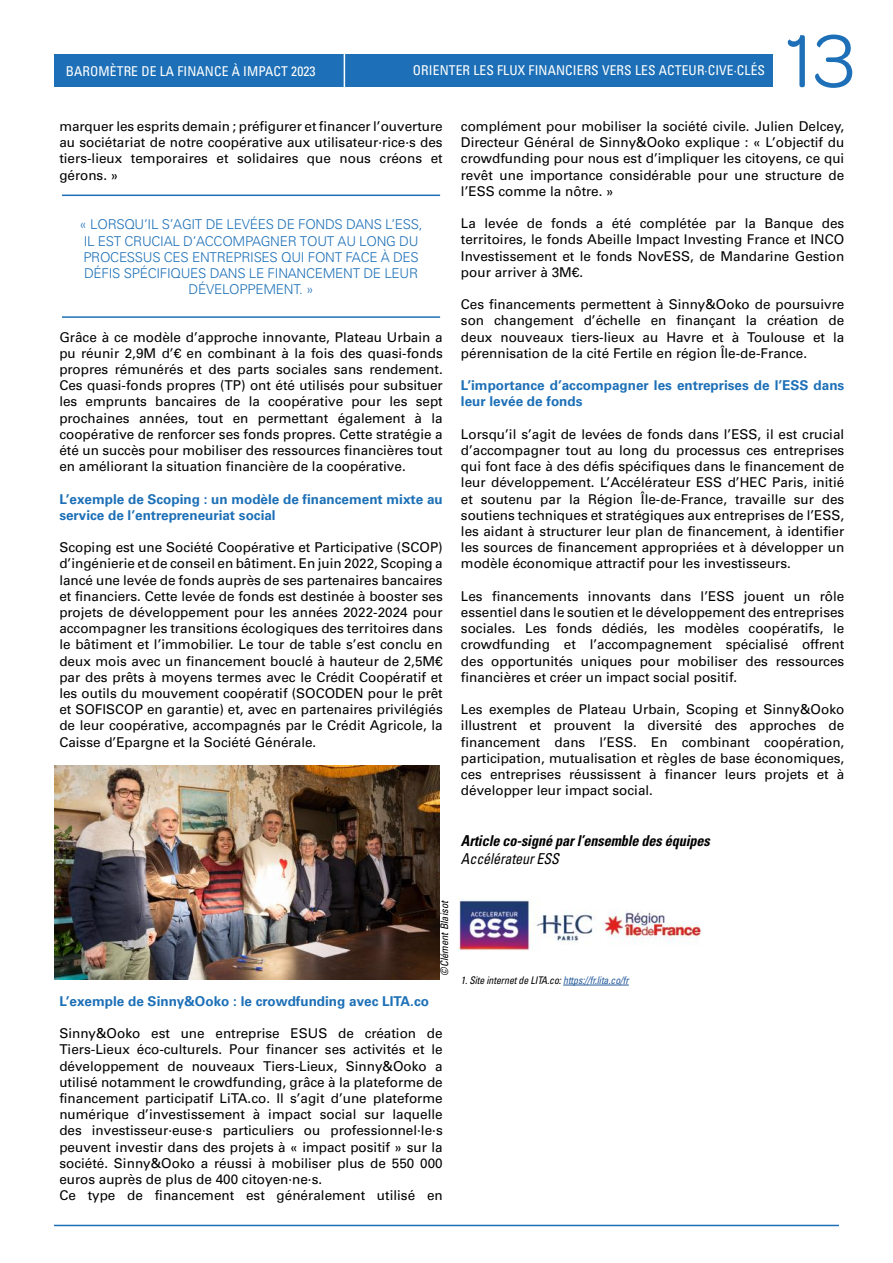
<style>
.page{position:relative;width:893px;height:1263px;background:#fff}
.page>*{position:absolute;margin:0;border:0;box-sizing:border-box;transform-origin:0 0}
.t1{font:79.5px "Omnes";color:#1d70b7}
.t2{font:15px "Univers LT 67 Bd Cn Obl";letter-spacing:-.01em;color:#000;scale:.95 1}
.t3{font:15px "Univers LT 57 Cn Obl";letter-spacing:-.01em;color:#000;scale:.94 1}
.t4{font:13.5px/16.2px "Univers LT 55 Rm";color:#000;text-align:justify}
.t5{font:13.5px/16.2px "Univers LT 65 Bd";color:#1d70b7}
.t6{font:13.5px/16.2px "Univers LT 45 Lt";letter-spacing:-.02em;color:#1d70b7;text-align:center}
.t7{font:13.5px "Univers LT 57 Cn";letter-spacing:.01em;color:#fff}
.t8{font:10.5px "Univers LT 57 Cn Obl";letter-spacing:-.01em;color:#000;scale:.94 1}
.t9{font:10.5px "Univers LT 57 Cn Obl";letter-spacing:-.01em;color:#000}
.s1{color:#265a9b}
</style>
<div class="page">
<div style="left:54px;top:54px;width:719px;height:32px;background:#1d70b7"></div>
<hr style="left:344px;top:51px;width:1px;height:38px;background:#fff">
<hr style="left:54px;top:1225px;width:785px;height:1px;background:#1d70b7">
<hr style="left:563px;top:985px;width:66px;height:1px;background:#265a9b">
<hr style="left:62px;top:195px;width:378px;height:1px;background:#1d70b7">
<hr style="left:62px;top:316px;width:378px;height:2px;background:#1d70b7">
<img style="left:54px;top:765px;width:386px;height:215px">
<img style="left:458px;top:898px;width:243px;height:53px">
<p class="t7" style="left:66px;top:62px;width:251px">BAROMÈTRE DE LA FINANCE À IMPACT 2023</p>
<p class="t7" style="left:413px;top:62px;width:354px">ORIENTER LES FLUX FINANCIERS VERS LES ACTEUR·CIVE·CLÉS</p>
<h1 class="t1" style="left:786px;top:16px;width:71px">13</h1>
<p class="t4" style="left:59px;top:118px;width:385px">marquer les esprits demain ; préfigurer et financer l’ouverture au sociétariat de notre coopérative aux utilisateur·rice·s des tiers-lieux temporaires et solidaires que nous créons et gérons. »</p>
<p class="t6" style="left:79px;top:217px;width:345px">« LORSQU’IL S’AGIT DE LEVÉES DE FONDS DANS L’ESS, IL EST CRUCIAL D’ACCOMPAGNER TOUT AU LONG DU PROCESSUS CES ENTREPRISES QUI FONT FACE À DES DÉFIS SPÉCIFIQUES DANS LE FINANCEMENT DE LEUR DÉVELOPPEMENT. »</p>
<p class="t4" style="left:59px;top:329px;width:385px">Grâce à ce modèle d’approche innovante, Plateau Urbain a pu réunir 2,9M d’€ en combinant à la fois des quasi-fonds propres rémunérés et des parts sociales sans rendement.<br>Ces quasi-fonds propres (TP) ont été utilisés pour subsituer les emprunts bancaires de la coopérative pour les sept prochaines années, tout en permettant également à la coopérative de renforcer ses fonds propres. Cette stratégie a été un succès pour mobiliser des ressources financières tout en améliorant la situation financière de la coopérative.</p>
<p class="t5" style="left:59px;top:491px;width:385px">L’exemple de Scoping : un modèle de financement mixte au service de l’entrepreneuriat social</p>
<p class="t4" style="left:59px;top:539px;width:385px">Scoping est une Société Coopérative et Participative (SCOP) d’ingénierie et de conseil en bâtiment. En juin 2022, Scoping a lancé une levée de fonds auprès de ses partenaires bancaires et financiers. Cette levée de fonds est destinée à booster ses projets de développement pour les années 2022-2024 pour accompagner les transitions écologiques des territoires dans le bâtiment et l’immobilier. Le tour de table s’est conclu en deux mois avec un financement bouclé à hauteur de 2,5M€ par des prêts à moyens termes avec le Crédit Coopératif et les outils du mouvement coopératif (SOCODEN pour le prêt et SOFISCOP en garantie) et, avec en partenaires privilégiés de leur coopérative, accompagnés par le Crédit Agricole, la Caisse d’Epargne et la Société Générale.</p>
<p class="t4" style="left:461px;top:118px;width:385px">complément pour mobiliser la société civile. Julien Delcey, Directeur Général de Sinny&amp;Ooko explique : « L’objectif du crowdfunding pour nous est d’impliquer les citoyens, ce qui revêt une importance considérable pour une structure de l’ESS comme la nôtre. »</p>
<p class="t4" style="left:461px;top:215px;width:385px">La levée de fonds a été complétée par la Banque des territoires, le fonds Abeille Impact Investing France et INCO Investissement et le fonds NovESS, de Mandarine Gestion pour arriver à 3M€.</p>
<p class="t4" style="left:461px;top:296px;width:385px">Ces financements permettent à Sinny&amp;Ooko de poursuivre son changement d’échelle en finançant la création de deux nouveaux tiers-lieux au Havre et à Toulouse et la pérennisation de la cité Fertile en région Île-de-France.</p>
<p class="t5" style="left:461px;top:377px;width:385px">L’importance d’accompagner les entreprises de l’ESS dans leur levée de fonds</p>
<p class="t4" style="left:461px;top:426px;width:385px">Lorsqu’il s’agit de levées de fonds dans l’ESS, il est crucial d’accompagner tout au long du processus ces entreprises qui font face à des défis spécifiques dans le financement de leur développement. L’Accélérateur ESS d’HEC Paris, initié et soutenu par la Région Île-de-France, travaille sur des soutiens techniques et stratégiques aux entreprises de l’ESS, les aidant à structurer leur plan de financement, à identifier les sources de financement appropriées et à développer un modèle économique attractif pour les investisseurs.</p>
<p class="t4" style="left:461px;top:588px;width:385px">Les financements innovants dans l’ESS jouent un rôle essentiel dans le soutien et le développement des entreprises sociales. Les fonds dédiés, les modèles coopératifs, le crowdfunding et l’accompagnement spécialisé offrent des opportunités uniques pour mobiliser des ressources financières et créer un impact social positif.</p>
<p class="t4" style="left:461px;top:701px;width:385px">Les exemples de Plateau Urbain, Scoping et Sinny&amp;Ooko illustrent et prouvent la diversité des approches de financement dans l’ESS. En combinant coopération, participation, mutualisation et règles de base économiques, ces entreprises réussissent à financer leurs projets et à développer leur impact social.</p>
<p class="t2" style="left:461px;top:831px;width:263px">Article co-signé par l’ensemble des équipes</p>
<p class="t3" style="left:461px;top:849px;width:106px">Accélérateur ESS</p>
<p class="t9" style="left:438px;top:975px;width:77px;rotate:-90deg">©Clément Blaisot</p>
<p class="t5" style="left:59px;top:993px;width:371px">L’exemple de Sinny&amp;Ooko : le crowdfunding avec LITA.co</p>
<p class="t4" style="left:59px;top:1025px;width:385px;text-align:left">Sinny&amp;Ooko est une entreprise ESUS de création de Tiers-Lieux éco-culturels. Pour financer ses activités et le développement de nouveaux Tiers-Lieux, Sinny&amp;Ooko a utilisé notamment le crowdfunding, grâce à la plateforme de financement participatif LiTA.co. Il s’agit d’une plateforme numérique d’investissement à impact social sur laquelle des investisseur·euse·s particuliers ou professionnel·le·s peuvent investir dans des projets à « impact positif » sur la société. Sinny&amp;Ooko a réussi à mobiliser plus de 550 000 euros auprès de plus de 400 citoyen·ne·s.<br>Ce type de financement est généralement utilisé en</p>
<p class="t8" style="left:461px;top:974px;width:180px">1. Site internet de LITA.co: <span class="s1">https://fr.lita.co/fr</span></p>
</div>
